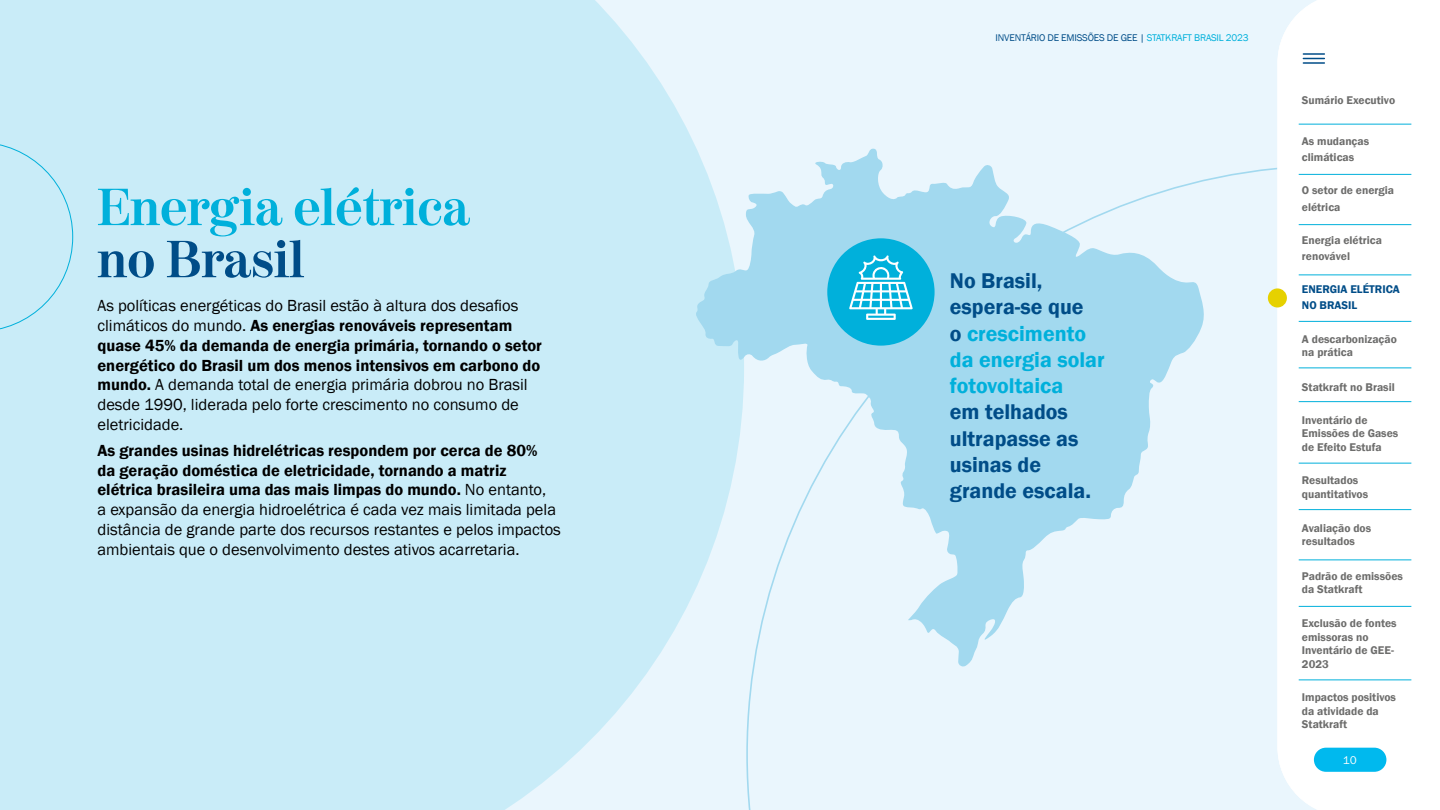
<style>
.page{position:relative;width:1440px;height:810px;background:#eaf6fd}
.page>*{position:absolute;margin:0;border:0;box-sizing:border-box;transform-origin:0 0}
.t1{font:700 51.82px "Moderno FB";color:#00b0db}
.t2{font:700 51.82px "Moderno FB";color:#004d88}
.t3{font:600 21.9px/26.2px "Franklin Gothic";color:#00b0db}
.t4{font:600 21.9px/26.2px "Franklin Gothic";color:#004d88}
.t5{font:16.5px/19.8px "Franklin Gothic";color:#000}
.t6{font:600 11.48px/13.5px "Franklin Gothic";color:#6d6d6c}
.t7{font:600 11.48px/16.1px "Franklin Gothic";color:#004d88}
.t8{font:9.98px "Franklin Gothic";letter-spacing:-.02em;color:#004d88}
.t9{font:9.6px "Franklin";color:#fff}
.s1{font-weight:600}
.s2{color:#00b0db}
.s3{color:#004d88}
</style>
<div class="page">
<div style="left:0;top:0;width:696px;height:810px;background:#c9ecf8"></div>
<svg style="left:695px;top:148px;width:512px;height:520px"></svg>
<div style="left:827px;top:238px;width:108px;height:108px;background:#00b0db;border-radius:50%"></div>
<svg style="left:849px;top:255px;width:64px;height:65px"></svg>
<div style="left:0;top:142px;width:73px;height:190px;background:#c9ecf8"></div>
<div style="left:1277px;top:0;width:163px;height:810px;background:#fff"></div>
<div style="left:1268px;top:288px;width:19px;height:20px;background:#e6d100;border-radius:50%"></div>
<hr style="left:1299px;top:124px;width:112px;height:1px;background:#00b0db">
<hr style="left:1299px;top:174px;width:112px;height:1px;background:#00b0db">
<hr style="left:1299px;top:224px;width:112px;height:1px;background:#00b0db">
<hr style="left:1299px;top:274px;width:112px;height:1px;background:#00b0db">
<hr style="left:1299px;top:321px;width:112px;height:1px;background:#00b0db">
<hr style="left:1299px;top:367px;width:112px;height:1px;background:#00b0db">
<hr style="left:1299px;top:401px;width:112px;height:1px;background:#00b0db">
<hr style="left:1299px;top:463px;width:112px;height:1px;background:#00b0db">
<hr style="left:1299px;top:509px;width:112px;height:1px;background:#00b0db">
<hr style="left:1299px;top:559px;width:112px;height:1px;background:#00b0db">
<hr style="left:1299px;top:606px;width:112px;height:1px;background:#00b0db">
<hr style="left:1299px;top:679px;width:112px;height:1px;background:#00b0db">
<hr style="left:1303px;top:53px;width:21px;height:2px;background:#004d88">
<svg style="left:1303px;top:58px;width:21px;height:1px"></svg>
<hr style="left:1303px;top:62px;width:21px;height:2px;background:#004d88">
<div style="left:1314px;top:748px;width:72px;height:24px;background:#00b9ee;border-radius:12px"></div>
<h1 class="t1" style="left:98px;top:178px;width:374px">Energia elétrica</h1>
<h1 class="t2" style="left:98px;top:231px;width:208px">no Brasil</h1>
<p class="t5" style="left:98px;top:296px;width:446px">As políticas energéticas do Brasil estão à altura dos desafios climáticos do mundo. <span class="s1">As energias renováveis representam quase 45% da demanda de energia primária, tornando o setor energético do Brasil um dos menos intensivos em carbono do mundo.</span> A demanda total de energia primária dobrou no Brasil desde 1990, liderada pelo forte crescimento no consumo de eletricidade.</p>
<p class="t5" style="left:98px;top:441px;width:465px"><span class="s1">As grandes usinas hidrelétricas respondem por cerca de 80%<br>da geração doméstica de eletricidade, tornando a matriz elétrica brasileira uma das mais limpas do mundo.</span> No entanto,<br>a expansão da energia hidroelétrica é cada vez mais limitada pela distância de grande parte dos recursos restantes e pelos impactos ambientais que o desenvolvimento destes ativos acarretaria.</p>
<p class="t8" style="left:996px;top:32px;width:255px">INVENTÁRIO DE EMISSÕES DE GEE | <span class="s2">STATKRAFT BRASIL 2023</span></p>
<h2 class="t3" style="left:950px;top:268px;width:156px"><span class="s3">No Brasil, espera-se que<br>o</span> crescimento da energia solar fotovoltaica</h2>
<h2 class="t4" style="left:950px;top:399px;width:143px">em telhados ultrapasse as usinas de grande escala.</h2>
<p class="t6" style="left:1302px;top:93px;width:95px">Sumário Executivo</p>
<p class="t6" style="left:1302px;top:133px;width:69px;line-height:16.1px">As mudanças climáticas</p>
<p class="t6" style="left:1302px;top:183px;width:94px;line-height:16.1px">O setor de energia elétrica</p>
<p class="t6" style="left:1302px;top:232px;width:82px;line-height:16.1px">Energia elétrica renovável</p>
<p class="t7" style="left:1302px;top:282px;width:99px">ENERGIA ELÉTRICA<br>NO BRASIL</p>
<p class="t6" style="left:1302px;top:332px;width:96px">A descarbonização na prática</p>
<p class="t6" style="left:1302px;top:380px;width:94px">Statkraft no Brasil</p>
<p class="t6" style="left:1302px;top:413px;width:98px">Inventário de<br>Emissões de Gases de Efeito Estufa</p>
<p class="t6" style="left:1302px;top:474px;width:68px">Resultados quantitativos</p>
<p class="t6" style="left:1302px;top:521px;width:71px">Avaliação dos resultados</p>
<p class="t6" style="left:1302px;top:569px;width:102px">Padrão de emissões da Statkraft</p>
<p class="t6" style="left:1302px;top:617px;width:96px">Exclusão de fontes emissoras no<br>Inventário de GEE-<br>2023</p>
<p class="t6" style="left:1302px;top:691px;width:96px">Impactos positivos da atividade da<br>Statkraft</p>
<p class="t9" style="left:1344px;top:754px;width:15px">10</p>
</div>
